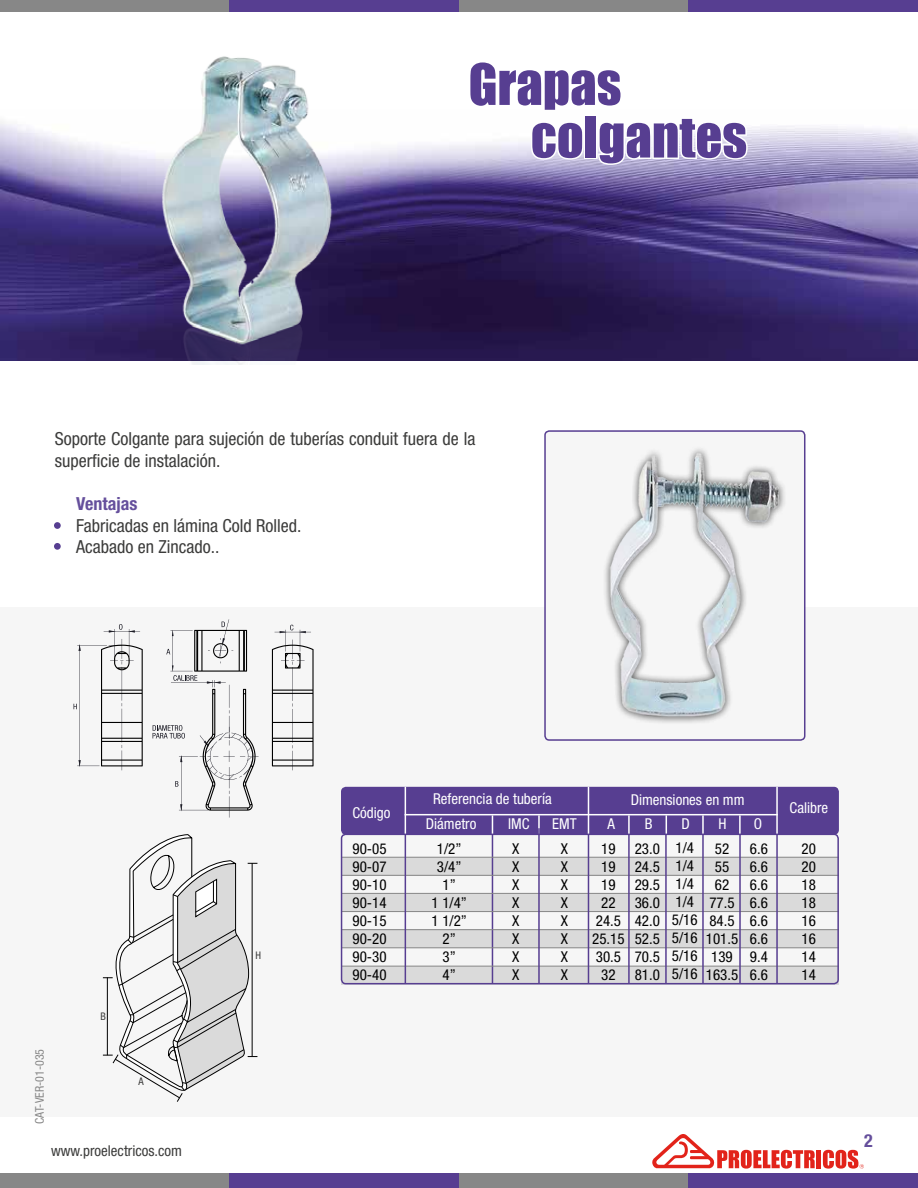
<style>
.page{position:relative;width:918px;height:1188px;background:#fff}
.page>*{position:absolute;margin:0;border:0;box-sizing:border-box;transform-origin:0 0}
.t1{font:52.65px/52.7px "Impact";color:#573e91}
.t2{font:condensed 18px/21.6px "Helvetica Neue LT Std";color:#3c3c3b}
.t3{font:700 condensed 18px "Helvetica Neue LT Std";color:#654f9c}
.t4{font:condensed 15px/18px "Helvetica Neue LT Std";color:#000;text-align:justify}
.t5{font:condensed 15px/25.7px "Helvetica Neue LT Std";color:#fff}
.t6{font:condensed 15px "Helvetica Neue LT Std";color:#3c3c3b}
.t7{font:condensed 12px "Helvetica Neue LT Std";color:#878787}
.t8{font:condensed 10.5px "Helvetica Neue LT Std";color:#3c3c3b}
</style>
<div class="page">
<svg style="left:652px;top:1134px;width:163px;height:35px"></svg>
<div style="left:816px;top:1150px;width:5px;height:18px;background:#e2231a"></div>
<svg style="left:823px;top:1150px;width:41px;height:19px"></svg>
<div style="left:0;top:1173px;width:230px;height:15px;background:#878787"></div>
<div style="left:0;top:0;width:230px;height:12px;background:#878787"></div>
<div style="left:230px;top:1173px;width:229px;height:15px;background:#573e91"></div>
<div style="left:230px;top:0;width:229px;height:12px;background:#573e91"></div>
<div style="left:459px;top:1173px;width:230px;height:15px;background:#878787"></div>
<div style="left:459px;top:0;width:230px;height:12px;background:#878787"></div>
<div style="left:688px;top:1173px;width:230px;height:15px;background:#573e91"></div>
<div style="left:688px;top:0;width:230px;height:12px;background:#573e91"></div>
<div style="left:0;top:608px;width:918px;height:509px;background:#f6f6f6"></div>
<div style="left:342px;top:788px;width:496px;height:46px;background:#573e91;border-radius:4px"></div>
<div style="left:341px;top:787px;width:498px;height:48px;border:2px solid #573e91;border-radius:4px"></div>
<div style="left:545px;top:431px;width:260px;height:309px;background:#f6f6f6;border-radius:4px"></div>
<img style="left:0;top:121px;width:918px;height:239px">
<svg style="left:529px;top:121px;width:57px;height:41px"></svg>
<div style="left:584px;top:114px;width:14px;height:45px;border:3px solid #fff"></div>
<svg style="left:596px;top:116px;width:154px;height:51px"></svg>
<div style="left:54px;top:522px;width:7px;height:7px;background:#573e91;border-radius:50%"></div>
<div style="left:54px;top:543px;width:7px;height:7px;background:#573e91;border-radius:50%"></div>
<div style="left:341px;top:857px;width:498px;height:18px;background:#dadada"></div>
<div style="left:341px;top:930px;width:498px;height:18px;background:#dadada"></div>
<div style="left:341px;top:966px;width:498px;height:18px;background:#dadada"></div>
<div style="left:341px;top:893px;width:498px;height:19px;background:#dadada"></div>
<hr style="left:492px;top:828px;width:1px;height:155px;background:#573e91">
<hr style="left:405px;top:787px;width:1px;height:48px;background:#fff">
<hr style="left:588px;top:787px;width:1px;height:48px;background:#fff">
<hr style="left:405px;top:814px;width:373px;height:1px;background:#fff">
<hr style="left:776px;top:787px;width:2px;height:48px;background:#fff">
<hr style="left:628px;top:815px;width:2px;height:20px;background:#fff">
<hr style="left:538px;top:815px;width:2px;height:20px;background:#fff">
<svg style="left:666px;top:815px;width:1px;height:19px"></svg>
<hr style="left:702px;top:815px;width:2px;height:20px;background:#fff">
<hr style="left:739px;top:815px;width:2px;height:20px;background:#fff">
<svg style="left:272px;top:625px;width:42px;height:145px"></svg>
<svg style="left:74px;top:624px;width:69px;height:146px"></svg>
<svg style="left:153px;top:619px;width:106px;height:199px"></svg>
<img style="left:134px;top:56px;width:222px;height:308px">
<img style="left:587px;top:430px;width:217px;height:311px">
<svg style="left:102px;top:834px;width:155px;height:268px"></svg>
<hr style="left:341px;top:857px;width:498px;height:1px;background:#878787">
<hr style="left:341px;top:875px;width:498px;height:1px;background:#878787">
<hr style="left:341px;top:893px;width:498px;height:1px;background:#878787">
<hr style="left:341px;top:911px;width:498px;height:1px;background:#878787">
<hr style="left:341px;top:929px;width:498px;height:1px;background:#878787">
<hr style="left:341px;top:947px;width:498px;height:1px;background:#878787">
<hr style="left:341px;top:966px;width:498px;height:1px;background:#878787">
<hr style="left:405px;top:835px;width:1px;height:148px;background:#573e91">
<hr style="left:538px;top:828px;width:2px;height:155px;background:#573e91">
<hr style="left:588px;top:835px;width:1px;height:148px;background:#573e91">
<hr style="left:628px;top:835px;width:2px;height:148px;background:#573e91">
<svg style="left:492px;top:815px;width:1px;height:19px"></svg>
<hr style="left:702px;top:835px;width:2px;height:148px;background:#573e91">
<hr style="left:665px;top:835px;width:2px;height:148px;background:#573e91">
<hr style="left:739px;top:835px;width:2px;height:148px;background:#573e91">
<hr style="left:776px;top:835px;width:2px;height:148px;background:#573e91">
<div style="left:341px;top:834px;width:498px;height:150px;border:2px solid #573e91;border-radius:4px"></div>
<h1 class="t1" style="left:531px;top:57px;width:218px;text-indent:-62px">Grapas colgantes</h1>
<p class="t2" style="left:55px;top:428px;width:422px">Soporte Colgante para sujeción de tuberías conduit fuera de la superficie de instalación.</p>
<p class="t3" style="left:76px;top:493px;width:63px">Ventajas</p>
<p class="t2" style="left:76px;top:514px;width:227px">Fabricadas en lámina Cold Rolled.<br>Acabado en Zincado..</p>
<p class="t7" style="left:33px;top:1124px;width:77px;rotate:-90deg">CAT-VER-01-035</p>
<p class="t8" style="left:101px;top:1010px;width:7px">B</p>
<p class="t8" style="left:139px;top:1075px;width:7px">A</p>
<p class="t6" style="left:51px;top:1142px;width:133px">www.proelectricos.com</p>
<p class="t8" style="left:256px;top:949px;width:7px">H</p>
<p class="t5" style="left:353px;top:800px;width:40px">Código</p>
<p class="t4" style="left:353px;top:840px;width:36px">90-05<br>90-07<br>90-10<br>90-14<br>90-15<br>90-20<br>90-30<br>90-40</p>
<p class="t5" style="left:426px;top:786px;width:127px;text-indent:7px">Referencia de tubería<br>Diámetro</p>
<p class="t5" style="left:631px;top:787px;width:115px">Dimensiones en mm</p>
<p class="t5" style="left:508px;top:811px;width:23px">IMC</p>
<p class="t5" style="left:552px;top:811px;width:26px">EMT</p>
<p class="t5" style="left:608px;top:811px;width:9px">A</p>
<p class="t5" style="left:645px;top:811px;width:9px">B</p>
<p class="t5" style="left:681px;top:811px;width:10px">D</p>
<p class="t5" style="left:719px;top:811px;width:10px">H</p>
<p class="t5" style="left:754px;top:811px;width:10px">O</p>
<p class="t5" style="left:790px;top:795px;width:40px">Calibre</p>
<p class="t4" style="left:432px;top:839px;width:37px;text-align:center">1/2”<br>3/4”<br>1”<br>1 1/4”<br>1 1/2”<br>2”<br>3”<br>4”</p>
<p class="t4" style="left:512px;top:839px;width:9px">X X X X X X X X</p>
<p class="t4" style="left:561px;top:839px;width:9px">X X X X X X X X</p>
<p class="t4" style="left:592px;top:839px;width:34px;text-align:center">19<br>19<br>19<br>22<br>24.5<br>25.15<br>30.5<br>32</p>
<p class="t4" style="left:635px;top:839px;width:27px">23.0<br>24.5<br>29.5<br>36.0<br>42.0<br>52.5<br>70.5<br>81.0</p>
<p class="t4" style="left:672px;top:839px;width:27px;text-align:left">1/4<br>1/4<br>1/4<br>1/4<br>5/16<br>5/16<br>5/16<br>5/16</p>
<p class="t4" style="left:706px;top:839px;width:34px;text-align:center">52<br>55<br>62<br>77.5<br>84.5<br>101.5<br>139<br>163.5</p>
<p class="t4" style="left:750px;top:839px;width:19px">6.6<br>6.6<br>6.6<br>6.6<br>6.6<br>6.6<br>9.4<br>6.6</p>
<p class="t4" style="left:802px;top:839px;width:16px">20<br>20<br>18<br>18<br>16<br>16<br>14<br>14</p>
<p class="t3" style="left:864px;top:1130px;width:10px">2</p>
</div>
